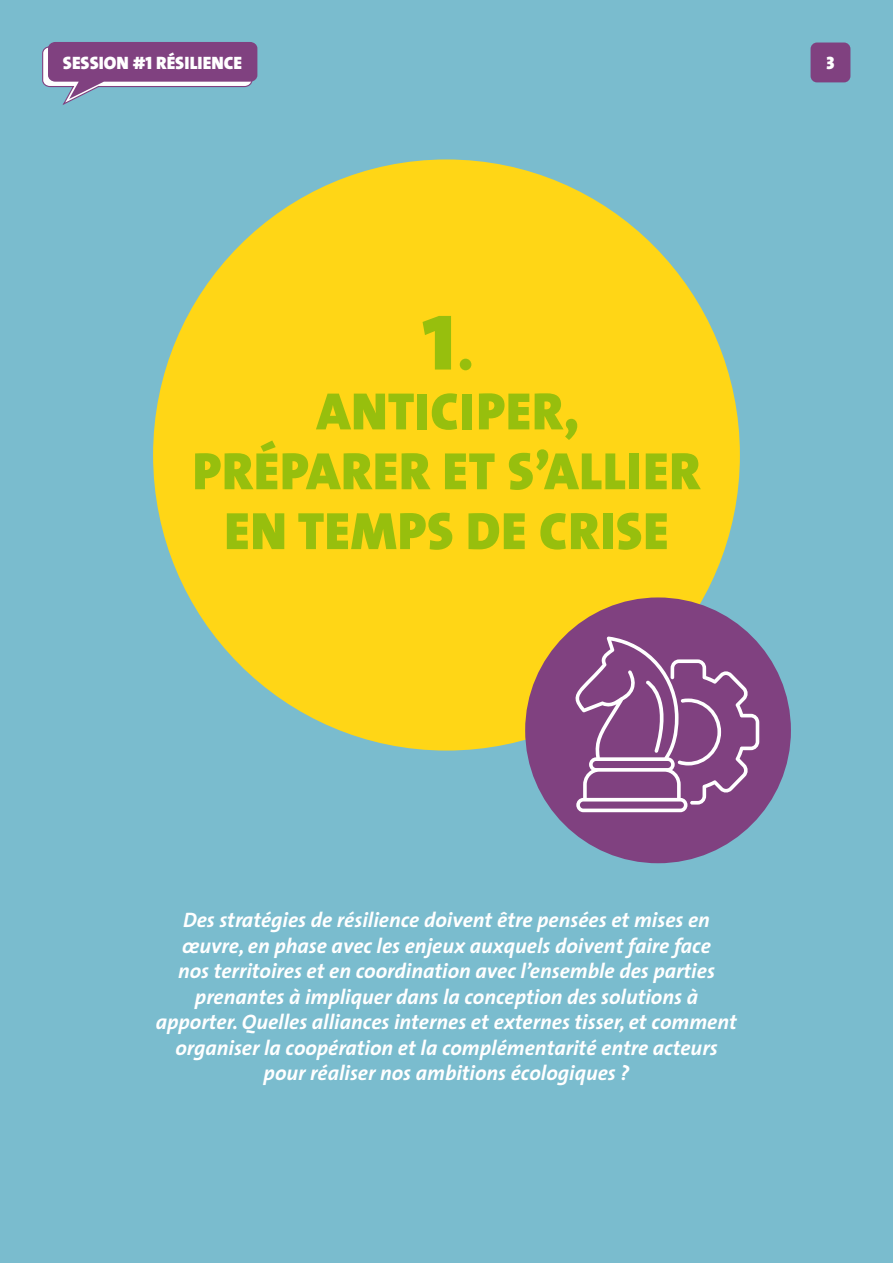
<style>
.page{position:relative;width:893px;height:1263px;background:#7abcce}
.page>*{position:absolute;margin:0;border:0;box-sizing:border-box;transform-origin:0 0}
.Titre{font:800 104.25px "The Sans";color:#97bf0d}
.Titre-2{font:900 52.95px/59.8px "The Sans";letter-spacing:.015em;color:#97bf0d;text-align:center}
.Texte{font:italic 700 21px/25.5px "The Sans";color:#fff;text-align:center}
.Titre-3{font:18px "The Sans Black Caps";color:#fff}
.s1{font-weight:900;font-size:52.95px}
</style>
<div class="page">
<div style="left:811px;top:43px;width:39px;height:39px;background:#804180;border-radius:6px"></div>
<div style="left:153px;top:159px;width:587px;height:591px;background:#ffd616;border-radius:50%"></div>
<div style="left:525px;top:597px;width:266px;height:266px;background:#804180;border-radius:50%"></div>
<svg style="left:575px;top:636px;width:184px;height:176px"></svg>
<svg style="left:42px;top:42px;width:215px;height:63px"></svg>
<p class="Titre-3" style="left:63px;top:47px;width:181px">SESSION #1 RÉSILIENCE</p>
<p class="Titre" style="left:422px;top:246px;width:53px">1<span class="s1">.</span></p>
<p class="Titre-2" style="left:193px;top:380px;width:509px">ANTICIPER,<br>PRÉPARER ET S’ALLIER<br>EN TEMPS DE CRISE</p>
<p class="Titre-3" style="left:826px;top:47px;width:9px">3</p>
<p class="Texte" style="left:156px;top:907px;width:582px">Des stratégies de résilience doivent être pensées et mises en œuvre, en phase avec les enjeux auxquels doivent faire face<br>nos territoires et en coordination avec l’ensemble des parties prenantes à impliquer dans la conception des solutions à apporter. Quelles alliances internes et externes tisser, et comment organiser la coopération et la complémentarité entre acteurs pour réaliser nos ambitions écologiques ?</p>
</div>
